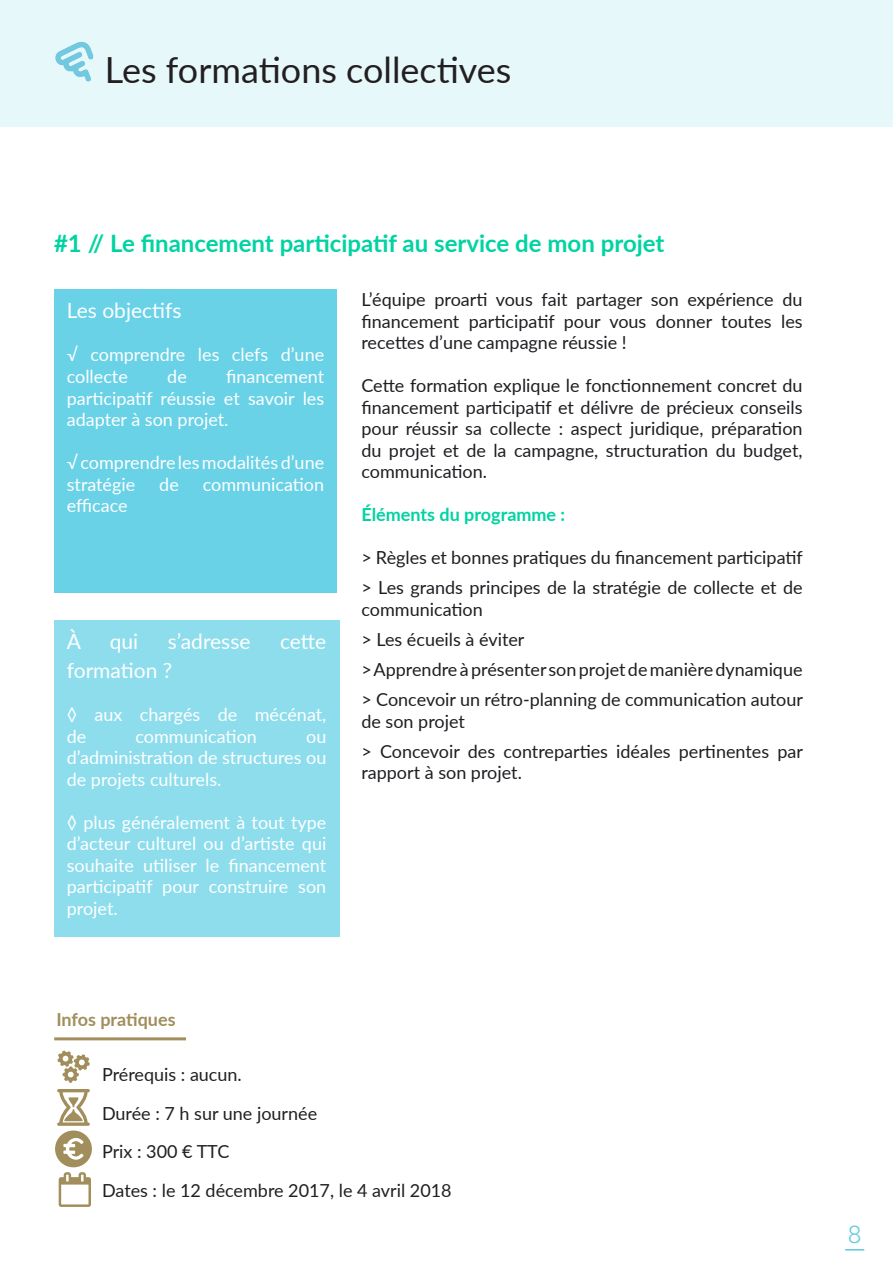
<style>
.page{position:relative;width:893px;height:1263px;background:#fff}
.page>*{position:absolute;margin:0;border:0;box-sizing:border-box;transform-origin:0 0}
.t1{font:36px "Lato";color:#231f20}
.t2{font:700 24px "Lato";color:#00d3a2}
.t3{font:300 24px "Roboto Slab";color:#5dc9dd}
.t4{font:21px "Lato";color:#fff}
.t5{font:18px/21.6px "Lato";color:#1e1e23}
.t6{font:18px/21.6px "Lato";color:#fff}
.t7{font:18px "Lato";color:#231f20}
.t8{font:700 18px "Lato";color:#00d3a2}
.t9{font:700 18px "Lato";letter-spacing:-.005em;color:#a28e5c}
</style>
<div class="page">
<svg style="left:845px;top:1249px;width:19px;height:1px"></svg>
<div style="left:0;top:0;width:893px;height:126px;background:#e7f8fb"></div>
<div style="left:54px;top:289px;width:283px;height:303px;background:#69d2e7"></div>
<div style="left:54px;top:620px;width:285px;height:316px;background:#8ddded"></div>
<img style="left:55px;top:42px;width:39px;height:40px">
<hr style="left:54px;top:1037px;width:132px;height:3px;background:#a28e5c">
<svg style="left:57px;top:1050px;width:33px;height:33px"></svg>
<svg style="left:55px;top:1089px;width:37px;height:118px"></svg>
<p class="t1" style="left:105px;top:44px;width:408px">Les formations collectives</p>
<p class="t2" style="left:54px;top:226px;width:612px">#1 // Le financement participatif au service de mon projet</p>
<p class="t4" style="left:67px;top:296px;width:116px">Les objectifs</p>
<p class="t6" style="left:67px;top:343px;width:259px">√ comprendre les clefs d’une collecte</p>
<p class="t6" style="left:167px;top:365px;width:21px">de</p>
<p class="t6" style="left:67px;top:365px;width:259px;text-align:justify;text-indent:160px">financement participatif réussie et savoir les adapter à son projet.</p>
<p class="t6" style="left:67px;top:451px;width:259px">√ comprendre les modalités d’une stratégie</p>
<p class="t6" style="left:159px;top:472px;width:21px">de</p>
<p class="t6" style="left:203px;top:472px;width:123px">communication</p>
<p class="t6" style="left:67px;top:494px;width:62px">efficace</p>
<p class="t4" style="left:67px;top:627px;width:16px">À</p>
<p class="t4" style="left:110px;top:627px;width:30px">qui</p>
<p class="t4" style="left:168px;top:627px;width:84px">s’adresse</p>
<p class="t4" style="left:280px;top:627px;width:48px">cette</p>
<p class="t4" style="left:67px;top:655px;width:107px">formation ?</p>
<p class="t6" style="left:67px;top:703px;width:261px">◊ aux chargés de mécénat, de</p>
<p class="t6" style="left:136px;top:724px;width:123px">communication</p>
<p class="t6" style="left:67px;top:724px;width:261px;text-align:justify;text-indent:239px">ou d’administration de structures ou de projets culturels.</p>
<p class="t6" style="left:67px;top:810px;width:261px;text-align:justify">◊ plus généralement à tout type d’acteur culturel ou d’artiste qui souhaite utiliser le financement participatif pour construire son projet.</p>
<p class="t5" style="left:361px;top:288px;width:443px;text-align:justify">L’équipe proarti vous fait partager son expérience du financement participatif pour vous donner toutes les recettes d’une campagne réussie !</p>
<p class="t5" style="left:361px;top:374px;width:443px;text-align:justify">Cette formation explique le fonctionnement concret du financement participatif et délivre de précieux conseils pour réussir sa collecte : aspect juridique, préparation du projet et de la campagne, structuration du budget, communication.</p>
<p class="t8" style="left:361px;top:501px;width:205px">Éléments du programme :</p>
<p class="t5" style="left:361px;top:546px;width:443px">&gt; Règles et bonnes pratiques du financement participatif</p>
<p class="t5" style="left:361px;top:576px;width:443px">&gt; Les grands principes de la stratégie de collecte et de communication</p>
<p class="t5" style="left:361px;top:628px;width:165px">&gt; Les écueils à éviter</p>
<p class="t5" style="left:361px;top:658px;width:443px">&gt; Apprendre à présenter son projet de manière dynamique</p>
<p class="t5" style="left:361px;top:688px;width:443px">&gt; Concevoir un rétro-planning de communication autour de son projet</p>
<p class="t5" style="left:361px;top:740px;width:443px">&gt; Concevoir des contreparties idéales pertinentes par rapport à son projet.</p>
<p class="t9" style="left:56px;top:1006px;width:121px">Infos pratiques</p>
<p class="t7" style="left:102px;top:1061px;width:141px">Prérequis : aucun.</p>
<p class="t7" style="left:102px;top:1100px;width:217px">Durée : 7 h sur une journée</p>
<p class="t7" style="left:102px;top:1139px;width:129px">Prix : 300 € TTC</p>
<p class="t7" style="left:102px;top:1177px;width:351px">Dates : le 12 décembre 2017, le 4 avril 2018</p>
<h2 class="t3" style="left:848px;top:1217px;width:15px">8</h2>
</div>
